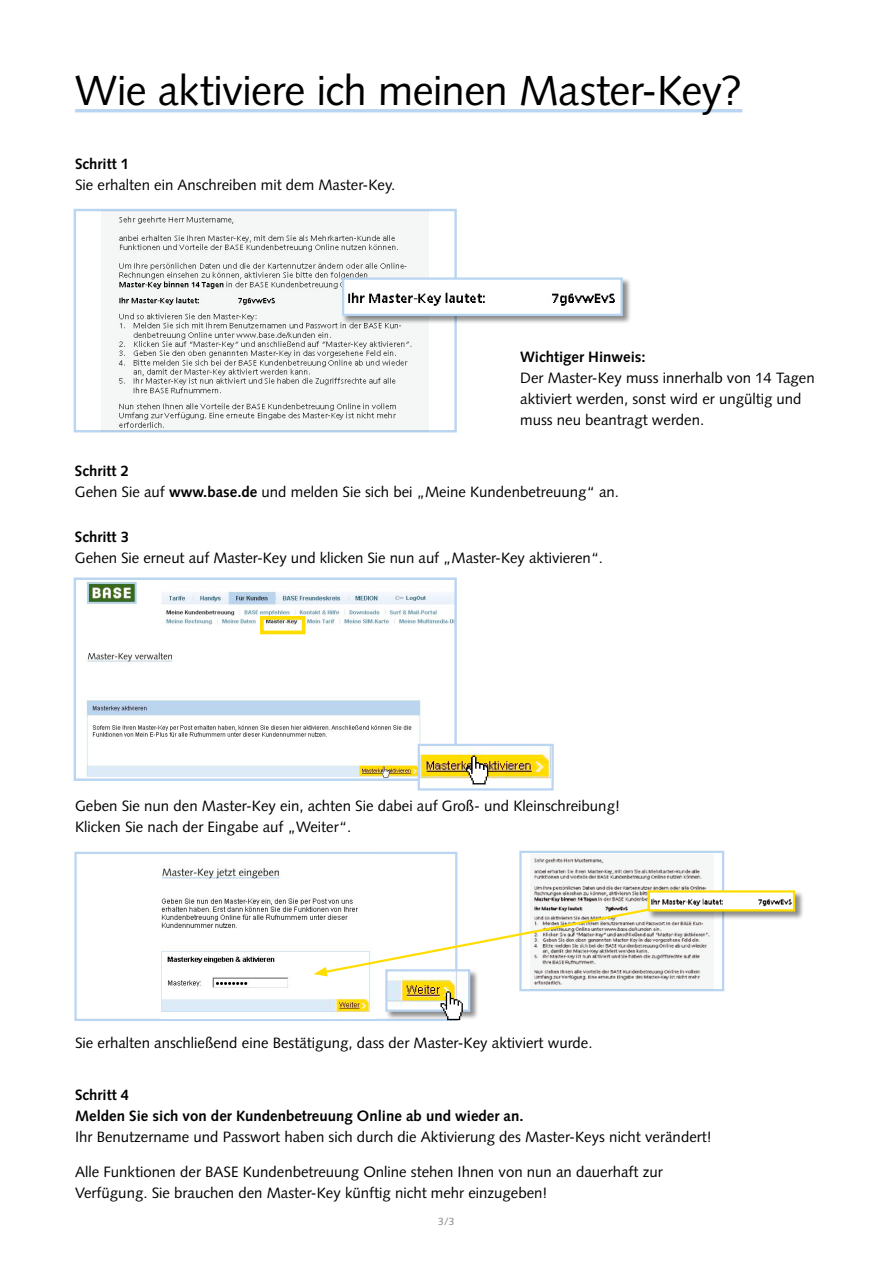
<style>
.page{position:relative;width:893px;height:1263px;background:#fff}
.page>*{position:absolute;margin:0;border:0;box-sizing:border-box;transform-origin:0 0}
.t1{font:42px "Syntax";letter-spacing:-.015em;color:#000}
.t2{font:15px/21px "Syntax";color:#000}
.t3{font:700 15px/21px "Syntax";color:#000}
.t4{font:10.5px "Syntax";color:#878786}
.s1{font-weight:700}
</style>
<div class="page">
<div style="left:101px;top:210px;width:328px;height:222px;background:#f5f6f6"></div>
<div style="left:74px;top:852px;width:383px;height:169px;border:2px solid #b9d5f1"></div>
<hr style="left:75px;top:109px;width:667px;height:3px;background:#b9d5f1">
<img style="left:118px;top:216px;width:294px;height:212px">
<div style="left:74px;top:209px;width:383px;height:223px;border:2px solid #b9d5f1"></div>
<img style="left:86px;top:581px;width:368px;height:197px">
<div style="left:74px;top:577px;width:383px;height:204px;border:2px solid #b9d5f1"></div>
<div style="left:342px;top:277px;width:296px;height:53px;background:#000;opacity:.45"></div>
<img style="left:345px;top:280px;width:275px;height:33px">
<div style="left:342px;top:277px;width:281px;height:39px;border:2px solid #b9d5f1"></div>
<div style="left:260px;top:616px;width:46px;height:18px;border:4px solid #fd0"></div>
<img style="left:161px;top:854px;width:215px;height:161px">
<div style="left:385px;top:969px;width:100px;height:57px;background:#000;opacity:.45"></div>
<img style="left:388px;top:976px;width:79px;height:33px">
<div style="left:385px;top:969px;width:85px;height:43px;border:2px solid #b9d5f1"></div>
<svg style="left:441px;top:991px;width:22px;height:29px"></svg>
<img style="left:421px;top:747px;width:130px;height:38px">
<div style="left:418px;top:744px;width:136px;height:46px;border:2px solid #b9d5f1"></div>
<svg style="left:466px;top:755px;width:22px;height:29px"></svg>
<div style="left:530px;top:854px;width:184px;height:136px;background:#f5f6f6"></div>
<img style="left:534px;top:858px;width:176px;height:127px">
<div style="left:519px;top:851px;width:205px;height:140px;border:2px solid #b9d5f1"></div>
<div style="left:647px;top:890px;width:163px;height:36px;background:#000;opacity:.45"></div>
<img style="left:651px;top:893px;width:141px;height:15px">
<div style="left:648px;top:890px;width:147px;height:21px;border:2px solid #fd0"></div>
<svg style="left:314px;top:907px;width:337px;height:69px"></svg>
<h1 class="t1" style="left:75px;top:66px;width:669px">Wie aktiviere ich meinen Master-Key?</h1>
<p class="t3" style="left:75px;top:153px;width:56px">Schritt 1</p>
<p class="t2" style="left:75px;top:174px;width:322px">Sie erhalten ein Anschreiben mit dem Master-Key.</p>
<p class="t3" style="left:520px;top:346px;width:127px">Wichtiger Hinweis:</p>
<p class="t2" style="left:520px;top:367px;width:296px">Der Master-Key muss innerhalb von 14 Tagen aktiviert werden, sonst wird er ungültig und muss neu beantragt werden.</p>
<p class="t2" style="left:75px;top:461px;width:546px"><span class="s1">Schritt 2<br></span>Gehen Sie auf <span class="s1">www.base.de</span> und melden Sie sich bei „Meine Kundenbetreuung“ an.</p>
<p class="t3" style="left:75px;top:527px;width:56px">Schritt 3</p>
<p class="t2" style="left:75px;top:548px;width:530px">Gehen Sie erneut auf Master-Key und klicken Sie nun auf „Master-Key aktivieren“.</p>
<p class="t2" style="left:75px;top:796px;width:546px">Geben Sie nun den Master-Key ein, achten Sie dabei auf Groß- und Kleinschreibung!<br>Klicken Sie nach der Eingabe auf „Weiter“.</p>
<p class="t2" style="left:75px;top:1032px;width:519px">Sie erhalten anschließend eine Bestätigung, dass der Master-Key aktiviert wurde.</p>
<p class="t3" style="left:75px;top:1084px;width:450px">Schritt 4<br>Melden Sie sich von der Kundenbetreuung Online ab und wieder an.</p>
<p class="t2" style="left:75px;top:1126px;width:638px">Ihr Benutzername und Passwort haben sich durch die Aktivierung des Master-Keys nicht verändert!</p>
<p class="t2" style="left:75px;top:1161px;width:589px">Alle Funktionen der BASE Kundenbetreuung Online stehen Ihnen von nun an dauerhaft zur<br>Verfügung. Sie brauchen den Master-Key künftig nicht mehr einzugeben!</p>
<p class="t4" style="left:438px;top:1215px;width:18px">3/3</p>
</div>
